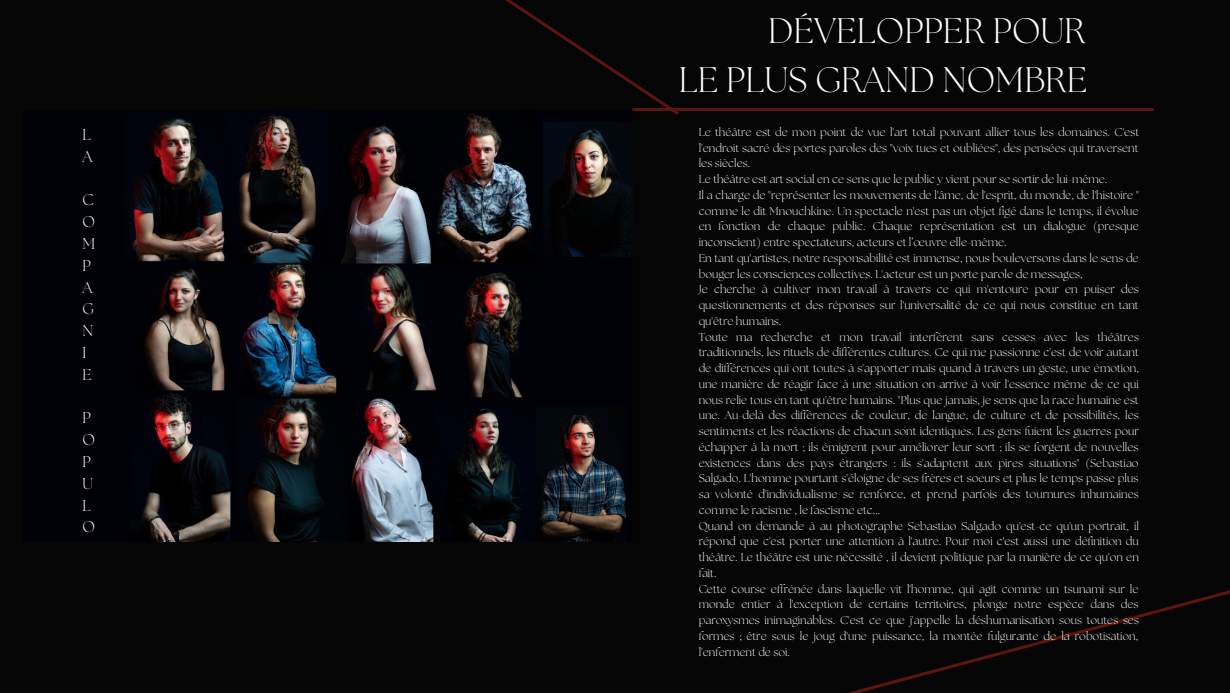
<style>
.page{position:relative;width:1230px;height:693px;background:#060505}
.page>*{position:absolute;margin:0;border:0;box-sizing:border-box;transform-origin:0 0}
.t1{font:300 35.4px/49.5px "The Seasons";color:#fff;text-align:right}
.t2{font:300 15.6px/21.8px "The Seasons";color:#fff}
.t3{font:300 11.3px/15.8px "The Seasons";color:#fff}
</style>
<div class="page">
<svg style="left:847px;top:590px;width:383px;height:103px"></svg>
<hr style="left:632px;top:108px;width:522px;height:3px;background:#5d150e">
<svg style="left:505px;top:0;width:174px;height:115px"></svg>
<img style="left:132px;top:111px;width:501px;height:430px">
<img style="left:536px;top:407px;width:89px;height:134px">
<img style="left:544px;top:123px;width:89px;height:133px">
<h2 class="t2" style="left:83px;top:125px;width:11px">L<br>A</h2>
<h2 class="t2" style="left:83px;top:190px;width:14px">C<br>O<br>M<br>P<br>A<br>G<br>N<br>I<br>E</h2>
<h2 class="t2" style="left:83px;top:408px;width:14px">P<br>O<br>P<br>U<br>L<br>O</h2>
<h1 class="t1" style="left:679px;top:8px;width:410px">DÉVELOPPER POUR<br>LE PLUS GRAND NOMBRE</h1>
<p class="t3" style="left:699px;top:125px;width:442px">Le théâtre est de mon point de vue l'art total pouvant allier tous les domaines. C'est l'endroit sacré des portes paroles des "voix tues et oubliées", des pensées qui traversent les siècles.<br>Le théâtre est art social en ce sens que le public y vient pour se sortir de lui-même.<br>Il a charge de "représenter les mouvements de l'âme, de l'esprit, du monde, de l'histoire " comme le dit Mnouchkine. Un spectacle n'est pas un objet figé dans le temps, il évolue en fonction de chaque public. Chaque représentation est un dialogue (presque inconscient) entre spectateurs, acteurs et l’œuvre elle-même.<br>En tant qu'artistes, notre responsabilité est immense, nous bouleversons dans le sens de bouger les consciences collectives. L'acteur est un porte parole de messages,<br>Je cherche à cultiver mon travail à travers ce qui m'entoure pour en puiser des questionnements et des réponses sur l'universalité de ce qui nous constitue en tant qu'être humains.<br>Toute ma recherche et mon travail interfèrent sans cesses avec les théâtres traditionnels, les rituels de différentes cultures. Ce qui me passionne c'est de voir autant de différences qui ont toutes à s'apporter mais quand à travers un geste, une émotion, une manière de réagir face à une situation on arrive à voir l'essence même de ce qui nous relie tous en tant qu'être humains. "Plus que jamais, je sens que la race humaine est une. Au-delà des différences de couleur, de langue, de culture et de possibilités, les sentiments et les réactions de chacun sont identiques. Les gens fuient les guerres pour échapper à la mort ; ils émigrent pour améliorer leur sort ; ils se forgent de nouvelles existences dans des pays étrangers : ils s'adaptent aux pires situations" (Sebastiao Salgado. L'homme pourtant s'éloigne de ses frères et soeurs et plus le temps passe plus sa volonté d'individualisme se renforce, et prend parfois des tournures inhumaines comme le racisme , le fascisme etc...<br>Quand on demande à au photographe Sebastiao Salgado qu'est-ce qu'un portrait, il répond que c'est porter une attention à l'autre. Pour moi c'est aussi une définition du théâtre. Le théâtre est une nécessité , il devient politique par la manière de ce qu'on en fait.<br>Cette course effrénée dans laquelle vit l'homme, qui agit comme un tsunami sur le monde entier à l'exception de certains territoires, plonge notre espèce dans des paroxysmes inimaginables. C'est ce que j'appelle la déshumanisation sous toutes ses formes ; être sous le joug d'une puissance, la montée fulgurante de la robotisation, l'enferment de soi.</p>
</div>
